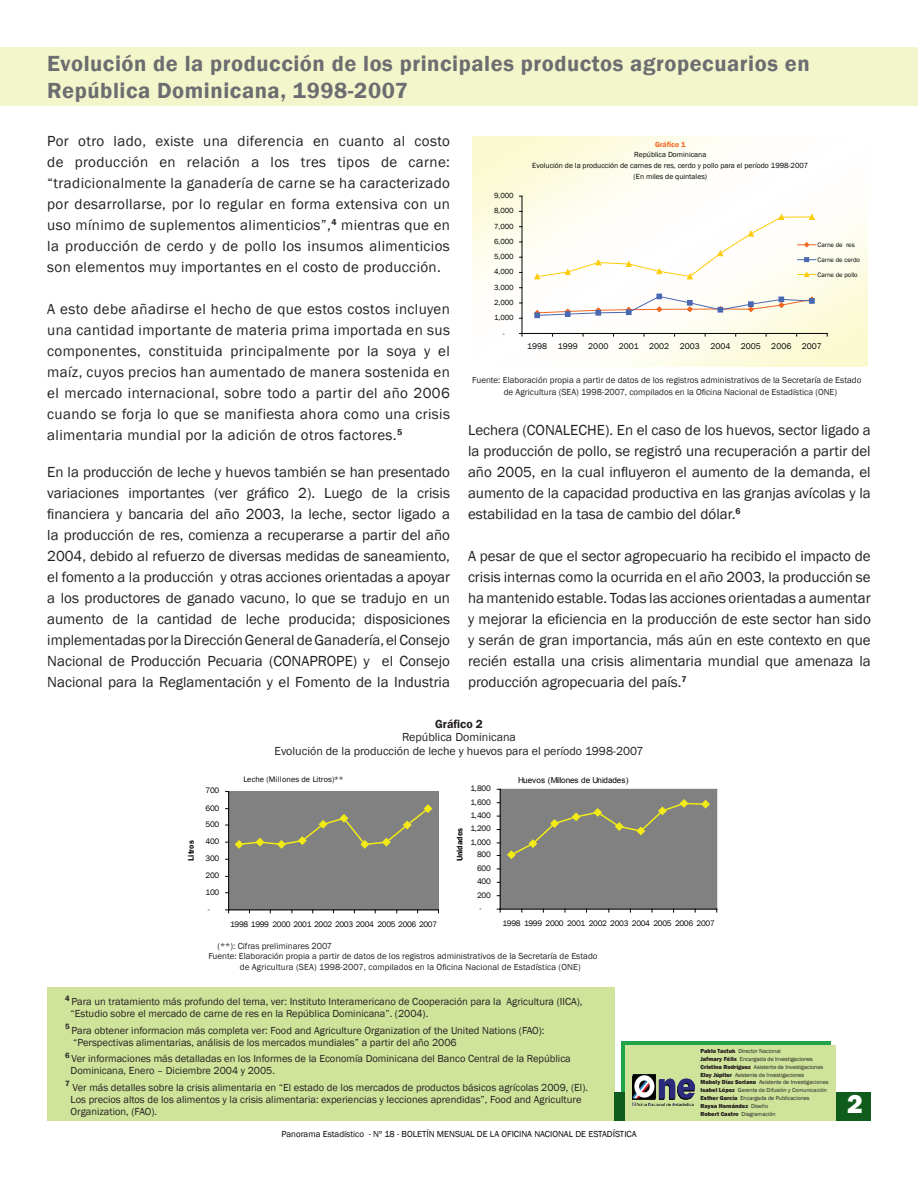
<style>
.page{position:relative;width:918px;height:1188px;background:#fff}
.page>*{position:absolute;margin:0;border:0;box-sizing:border-box;transform-origin:0 0}
.t1{font:800 27px "Franklin Gothic";color:#fff}
.t2{font:600 22.5px/27px "Franklin Gothic";letter-spacing:.025em;color:#6c6d70}
.t3{font:15px/21px "Franklin Gothic";color:#231f20;text-align:justify}
.t4{font:12px/13.5px "Franklin Gothic";color:#231f20;text-align:center}
.t5{font:600 12px "Franklin Gothic";color:#231f20}
.t6{font:10.5px/12px "Franklin Gothic";color:#231f20}
.t7{font:9px/12px "Franklin Gothic";color:#231f20}
.t8{font:9px "Franklin Gothic";color:#000}
.t9{font:8.55px "Franklin Gothic";color:#040503}
.t10{font:8.25px "Franklin Gothic";letter-spacing:-.04em;color:#040503}
.t11{font:8.25px "Arial";letter-spacing:-.01em;color:#040503}
.t12{font:8.25px "Franklin Gothic";letter-spacing:.025em;color:#040503}
.t13{font:600 8.25px "Franklin Gothic";color:#040503}
.t14{font:7.65px/10.6px "Franklin Gothic";letter-spacing:-.005em;color:#040503;text-align:center}
.t15{font:600 7.65px "Franklin Gothic";letter-spacing:-.005em;color:#f36621}
.t16{font:6.6px "Franklin Gothic";letter-spacing:-.005em;color:#040503}
.t17{font:6px/7.8px "Franklin Gothic";color:#231f20}
.s1{font-weight:800}
</style>
<div class="page">
<div style="left:0;top:47px;width:918px;height:59px;background:#f3f5cb"></div>
<div style="left:47px;top:987px;width:568px;height:134px;background:#d0e39a"></div>
<svg style="left:621px;top:1041px;width:210px;height:51px"></svg>
<div style="left:615px;top:1092px;width:225px;height:29px;background:#0f5c1c"></div>
<div style="left:626px;top:1046px;width:210px;height:75px;background:#d0e39a"></div>
<div style="left:840px;top:1092px;width:31px;height:29px;background:#0f5c1c"></div>
<img style="left:632px;top:1075px;width:63px;height:31px">
<img style="left:473px;top:137px;width:395px;height:229px">
<hr style="left:522px;top:196px;width:1px;height:137px;background:#040503">
<hr style="left:522px;top:333px;width:305px;height:1px;background:#040503">
<hr style="left:781px;top:217px;width:31px;height:1px;background:#fdcc09">
<svg style="left:534px;top:294px;width:282px;height:24px"></svg>
<svg style="left:533px;top:214px;width:252px;height:66px"></svg>
<svg style="left:808px;top:213px;width:8px;height:7px"></svg>
<svg style="left:798px;top:241px;width:18px;height:7px"></svg>
<svg style="left:798px;top:257px;width:18px;height:5px"></svg>
<svg style="left:798px;top:271px;width:18px;height:6px"></svg>
<div style="left:229px;top:792px;width:209px;height:118px;background:#808180"></div>
<hr style="left:229px;top:791px;width:209px;height:1px;background:#808180">
<hr style="left:438px;top:792px;width:1px;height:118px;background:#808180">
<hr style="left:228px;top:792px;width:1px;height:118px;background:#040503">
<hr style="left:229px;top:910px;width:209px;height:1px;background:#040503">
<svg style="left:226px;top:804px;width:207px;height:45px"></svg>
<div style="left:500px;top:789px;width:217px;height:120px;background:#808180"></div>
<hr style="left:500px;top:789px;width:1px;height:120px;background:#040503">
<hr style="left:500px;top:909px;width:217px;height:1px;background:#040503">
<svg style="left:507px;top:799px;width:203px;height:60px"></svg>
<h2 class="t2" style="left:47px;top:50px;width:764px">Evolución de la producción de los principales productos agropecuarios en<br>República Dominicana, 1998-2007</h2>
<p class="t3" style="left:47px;top:131px;width:404px">Por otro lado, existe una diferencia en cuanto al costo de producción en relación a los tres tipos de carne: “tradicionalmente la ganadería de carne se ha caracterizado por desarrollarse, por lo regular en forma extensiva con un uso mínimo de suplementos alimenticios”,<sup>4</sup> mientras que en la producción de cerdo y de pollo los insumos alimenticios son elementos muy importantes en el costo de producción.</p>
<p class="t3" style="left:47px;top:299px;width:404px">A esto debe añadirse el hecho de que estos costos incluyen una cantidad importante de materia prima importada en sus componentes, constituida principalmente por la soya y el maíz, cuyos precios han aumentado de manera sostenida en el mercado internacional, sobre todo a partir del año 2006 cuando se forja lo que se manifiesta ahora como una crisis alimentaria mundial por la adición de otros factores.<sup>5</sup></p>
<p class="t3" style="left:47px;top:462px;width:404px">En la producción de leche y huevos también se han presentado variaciones importantes (ver gráfico 2). Luego de la crisis financiera y bancaria del año 2003, la leche, sector ligado a la producción de res, comienza a recuperarse a partir del año 2004, debido al refuerzo de diversas medidas de saneamiento, el fomento a la producción y otras acciones orientadas a apoyar a los productores de ganado vacuno, lo que se tradujo en un aumento de la cantidad de leche producida; disposiciones implementadas por la Dirección General de Ganadería, el Consejo Nacional de Producción Pecuaria (CONAPROPE) y el Consejo Nacional para la Reglamentación y el Fomento de la Industria</p>
<p class="t14" style="left:494px;top:191px;width:21px">9,000</p>
<p class="t14" style="left:494px;top:206px;width:21px">8,000</p>
<p class="t14" style="left:494px;top:221px;width:21px">7,000</p>
<p class="t14" style="left:494px;top:236px;width:21px">6,000</p>
<p class="t14" style="left:494px;top:252px;width:21px">5,000</p>
<p class="t14" style="left:494px;top:267px;width:21px">4,000</p>
<p class="t14" style="left:494px;top:282px;width:21px">3,000</p>
<p class="t14" style="left:494px;top:297px;width:21px">2,000</p>
<p class="t14" style="left:494px;top:313px;width:21px">1,000</p>
<p class="t14" style="left:503px;top:328px;width:3px">-</p>
<p class="t15" style="left:655px;top:139px;width:32px">Gráfico 1</p>
<p class="t14" style="left:532px;top:150px;width:278px">República Dominicana<br>Evolución de la producción de carnes de res, cerdo y pollo para el período 1998-2007 (En miles de quintales)</p>
<p class="t16" style="left:818px;top:241px;width:39px">Carne de res</p>
<p class="t16" style="left:818px;top:256px;width:44px">Carne de cerdo</p>
<p class="t16" style="left:818px;top:271px;width:42px">Carne de pollo</p>
<p class="t9" style="left:527px;top:341px;width:296px">1998 1999 2000 2001 2002 2003 2004 2005 2006 2007</p>
<p class="t7" style="left:504px;top:374px;width:359px;text-indent:-32px">Fuente: Elaboración propia a partir de datos de los registros administrativos de la Secretaría de Estado de Agricultura (SEA) 1998-2007, compilados en la Oficina Nacional de Estadística (ONE)</p>
<p class="t3" style="left:468px;top:419px;width:404px">Lechera (CONALECHE). En el caso de los huevos, sector ligado a la producción de pollo, se registró una recuperación a partir del año 2005, en la cual influyeron el aumento de la demanda, el aumento de la capacidad productiva en las granjas avícolas y la estabilidad en la tasa de cambio del dólar.<sup>6</sup></p>
<p class="t3" style="left:468px;top:545px;width:404px">A pesar de que el sector agropecuario ha recibido el impacto de crisis internas como la ocurrida en el año 2003, la producción se ha mantenido estable. Todas las acciones orientadas a aumentar y mejorar la eficiencia en la producción de este sector han sido y serán de gran importancia, más aún en este contexto en que recién estalla una crisis alimentaria mundial que amenaza la producción agropecuaria del país.<sup>7</sup></p>
<p class="t13" style="left:186px;top:861px;width:22px;rotate:-90deg">Litros</p>
<p class="t5" style="left:435px;top:716px;width:49px">Gráfico 2</p>
<p class="t4" style="left:274px;top:731px;width:371px">República Dominicana<br>Evolución de la producción de leche y huevos para el período 1998-2007</p>
<p class="t10" style="left:206px;top:786px;width:15px">700</p>
<p class="t12" style="left:244px;top:774px;width:102px">Leche (Millones de Litros)**</p>
<p class="t10" style="left:470px;top:783px;width:22px">1,800</p>
<p class="t11" style="left:518px;top:774px;width:112px">Huevos (Millones de Unidades)</p>
<p class="t10" style="left:206px;top:803px;width:15px">600</p>
<p class="t10" style="left:470px;top:797px;width:22px">1,600</p>
<p class="t10" style="left:470px;top:810px;width:22px">1,400</p>
<p class="t10" style="left:206px;top:819px;width:15px">500</p>
<p class="t10" style="left:206px;top:836px;width:15px">400</p>
<p class="t10" style="left:206px;top:853px;width:15px">300</p>
<p class="t13" style="left:455px;top:861px;width:35px;rotate:-90deg">Unidades</p>
<p class="t10" style="left:470px;top:824px;width:22px">1,200</p>
<p class="t10" style="left:470px;top:837px;width:22px">1,000</p>
<p class="t10" style="left:477px;top:850px;width:15px">800</p>
<p class="t10" style="left:206px;top:870px;width:15px">200</p>
<p class="t10" style="left:477px;top:863px;width:15px">600</p>
<p class="t10" style="left:477px;top:876px;width:15px">400</p>
<p class="t10" style="left:206px;top:887px;width:15px">100</p>
<p class="t10" style="left:477px;top:890px;width:15px">200</p>
<p class="t10" style="left:208px;top:904px;width:4px">-</p>
<p class="t10" style="left:479px;top:903px;width:4px">-</p>
<p class="t10" style="left:230px;top:919px;width:209px">1998 1999 2000 2001 2002 2003 2004 2005 2006 2007</p>
<p class="t10" style="left:502px;top:918px;width:214px">1998 1999 2000 2001 2002 2003 2004 2005 2006 2007</p>
<p class="t7" style="left:217px;top:940px;width:116px">(**): Cifras preliminares 2007</p>
<p class="t7" style="left:208px;top:951px;width:391px">Fuente: Elaboración propia a partir de datos de los registros administrativos de la Secretaría de Estado</p>
<p class="t7" style="left:240px;top:961px;width:342px">de Agricultura (SEA) 1998-2007, compilados en la Oficina Nacional de Estadística (ONE)</p>
<p class="t6" style="left:71px;top:996px;width:513px;text-indent:-5px"><sup>4</sup> Para un tratamiento más profundo del tema, ver: Instituto Interamericano de Cooperación para la Agricultura (IICA), “Estudio sobre el mercado de carne de res en la República Dominicana”. (2004).</p>
<p class="t6" style="left:73px;top:1024px;width:473px;text-indent:-8px"><sup>5</sup> Para obtener informacion más completa ver: Food and Agriculture Organization of the United Nations (FAO): “Perspectivas alimentarias, análisis de los mercados mundiales” a partir del año 2006</p>
<p class="t6" style="left:71px;top:1053px;width:502px;text-indent:-5px"><sup>6</sup> Ver informaciones más detalladas en los Informes de la Economía Dominicana del Banco Central de la República<br>Dominicana, Enero – Diciembre 2004 y 2005.</p>
<p class="t6" style="left:71px;top:1081px;width:519px;text-indent:-5px"><sup>7</sup> Ver más detalles sobre la crisis alimentaria en “El estado de los mercados de productos básicos agrícolas 2009, (El).<br>Los precios altos de los alimentos y la crisis alimentaria: experiencias y lecciones aprendidas”, Food and Agriculture<br>Organization, (FAO).</p>
<p class="t8" style="left:281px;top:1129px;width:357px">Panorama Estadístico - Nº 18 - BOLETÍN MENSUAL DE LA OFICINA NACIONAL DE ESTADÍSTICA</p>
<p class="t17" style="left:700px;top:1048px;width:129px"><span class="s1">Pablo Tactuk</span> Director Nacional<br><span class="s1">Jafmary Félix</span> Encargada de Investigaciones <span class="s1">Cristina Rodríguez</span> Asistente de Investigaciones <span class="s1">Eloy Júpiter</span> Asistente de Investigaciones<br><span class="s1">Mabely Díaz Soriano</span> Asistente de Investigaciones <span class="s1">Isabel López</span> Gerente de Difusión y Comunicación <span class="s1">Esther García</span> Encargada de Publicaciones<br><span class="s1">Raysa Hernández</span> Diseño<br><span class="s1">Robert Castro</span> Diagramación</p>
<h1 class="t1" style="left:847px;top:1086px;width:17px">2</h1>
</div>
